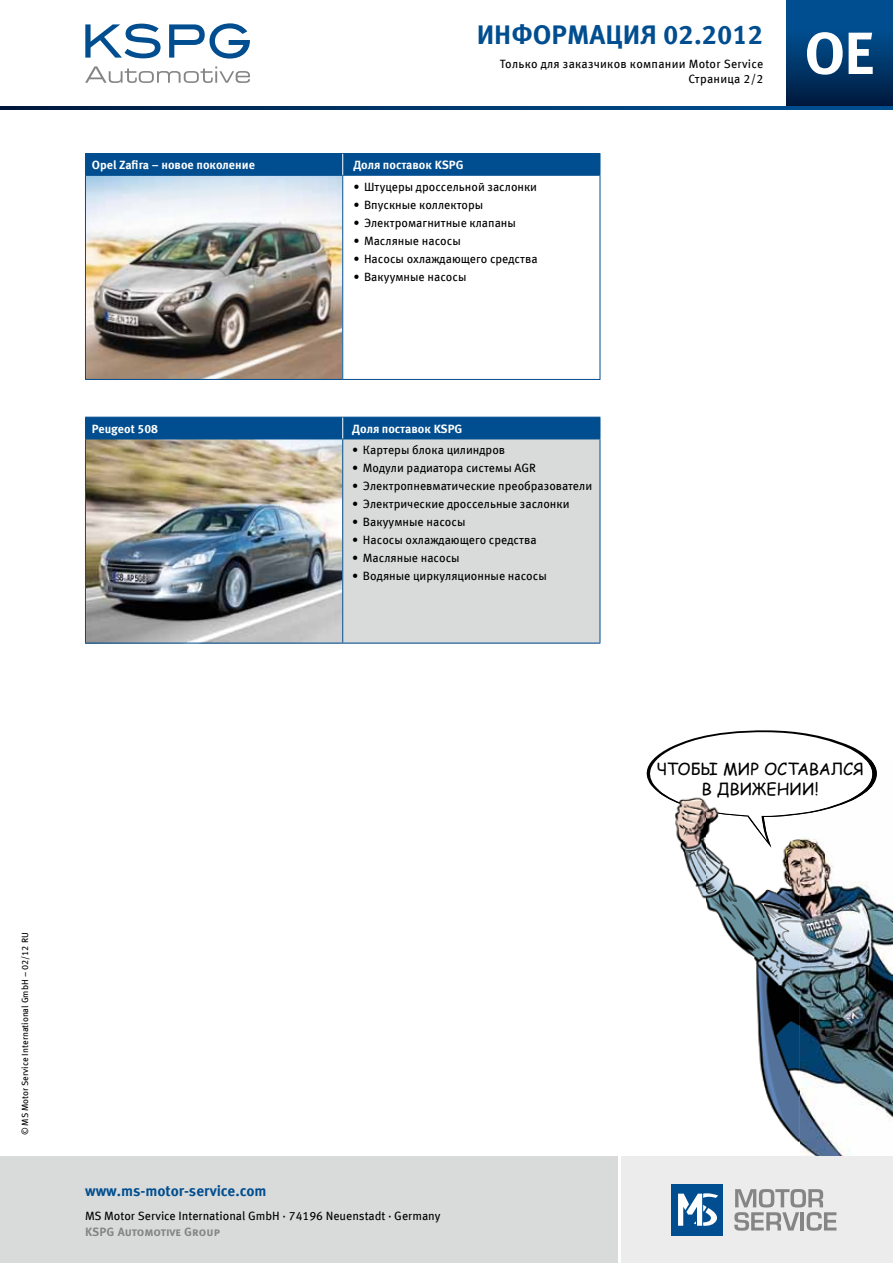
<style>
.page{position:relative;width:893px;height:1263px;background:#fff}
.page>*{position:absolute;margin:0;border:0;box-sizing:border-box;transform-origin:0 0}
.t1{font:700 27px "Meta OFC";color:#004e90}
.t2{font:16.5px/19.5px "Comic Sans MS";color:#000;text-align:center}
.t3{font:700 15px "Meta OFC";color:#004e90}
.t4{font:12px "Meta OFC";color:#000}
.t5{font:700 12px "Meta OFC";color:#fff}
.t6{font:12px/15px "Meta OFC";letter-spacing:.02em;color:#000;text-align:right}
.t7{font:12px "Meta Bold LF Caps";color:#868585}
.t8{font:9px "Meta OFC";color:#000}
</style>
<div class="page">
<svg style="left:646px;top:730px;width:225px;height:63px"></svg>
<img style="left:86px;top:176px;width:256px;height:203px">
<img style="left:86px;top:439px;width:256px;height:204px">
<img style="left:659px;top:848px;width:47px;height:309px">
<img style="left:800px;top:848px;width:93px;height:309px">
<img style="left:706px;top:848px;width:94px;height:309px">
<img style="left:678px;top:766px;width:199px;height:82px">
<img style="left:659px;top:760px;width:216px;height:80px">
<svg style="left:787px;top:0;width:106px;height:106px;background:#003a70"></svg>
<svg style="left:807px;top:32px;width:66px;height:43px"></svg>
<svg style="left:85px;top:24px;width:76px;height:34px"></svg>
<svg style="left:169px;top:23px;width:81px;height:36px"></svg>
<svg style="left:85px;top:66px;width:165px;height:17px"></svg>
<svg style="left:0;top:106px;width:787px;height:4px;background:#003466"></svg>
<hr style="left:787px;top:106px;width:106px;height:4px;background:#004e90">
<div style="left:621px;top:1157px;width:272px;height:106px;background:#ececec"></div>
<div style="left:0;top:1157px;width:617px;height:106px;background:#d9dada"></div>
<div style="left:672px;top:1184px;width:51px;height:51px;background:#004e90"></div>
<svg style="left:678px;top:1193px;width:40px;height:33px"></svg>
<svg style="left:734px;top:1189px;width:102px;height:42px"></svg>
<div style="left:343px;top:439px;width:257px;height:204px;background:#d9dada"></div>
<hr style="left:85px;top:439px;width:1px;height:204px;background:#004e90">
<hr style="left:85px;top:643px;width:258px;height:1px;background:#004e90">
<hr style="left:342px;top:439px;width:1px;height:204px;background:#004e90">
<hr style="left:600px;top:439px;width:1px;height:204px;background:#004e90">
<hr style="left:343px;top:643px;width:257px;height:1px;background:#004e90">
<div style="left:85px;top:417px;width:516px;height:22px;background:#004e90"></div>
<hr style="left:85px;top:176px;width:1px;height:203px;background:#004e90">
<hr style="left:85px;top:175px;width:258px;height:1px;background:#004e90">
<hr style="left:85px;top:379px;width:258px;height:1px;background:#004e90">
<hr style="left:342px;top:176px;width:1px;height:203px;background:#004e90">
<hr style="left:343px;top:175px;width:257px;height:1px;background:#004e90">
<hr style="left:600px;top:176px;width:1px;height:203px;background:#004e90">
<hr style="left:343px;top:379px;width:257px;height:1px;background:#004e90">
<div style="left:85px;top:153px;width:516px;height:22px;background:#004e90"></div>
<h1 class="t1" style="left:477px;top:17px;width:288px">ИНФОРМАЦИЯ 02.2012</h1>
<p class="t6" style="left:500px;top:56px;width:265px">Только для заказчиков компании Motor Service<br>Страница 2/2</p>
<p class="t5" style="left:92px;top:157px;width:165px">Opel Zafira – новое поколение</p>
<p class="t5" style="left:353px;top:157px;width:112px">Доля поставок KSPG</p>
<p class="t4" style="left:353px;top:179px;width:185px">• Штуцеры дроссельной заслонки</p>
<p class="t4" style="left:353px;top:197px;width:132px">• Впускные коллекторы</p>
<p class="t4" style="left:353px;top:215px;width:164px">• Электромагнитные клапаны</p>
<p class="t4" style="left:353px;top:233px;width:109px">• Масляные насосы</p>
<p class="t4" style="left:353px;top:251px;width:186px">• Насосы охлаждающего средства</p>
<p class="t4" style="left:353px;top:269px;width:115px">• Вакуумные насосы</p>
<p class="t5" style="left:92px;top:421px;width:68px">Peugeot 508</p>
<p class="t5" style="left:352px;top:421px;width:112px">Доля поставок KSPG</p>
<p class="t4" style="left:352px;top:443px;width:154px">• Картеры блока цилиндров</p>
<p class="t4" style="left:352px;top:461px;width:185px">• Модули радиатора системы AGR</p>
<p class="t4" style="left:352px;top:479px;width:241px">• Электропневматические преобразователи</p>
<p class="t4" style="left:352px;top:497px;width:219px">• Электрические дроссельные заслонки</p>
<p class="t4" style="left:352px;top:515px;width:115px">• Вакуумные насосы</p>
<p class="t4" style="left:352px;top:533px;width:186px">• Насосы охлаждающего средства</p>
<p class="t4" style="left:352px;top:551px;width:109px">• Масляные насосы</p>
<p class="t4" style="left:352px;top:569px;width:196px">• Водяные циркуляционные насосы</p>
<p class="t8" style="left:19px;top:1135px;width:204px;rotate:-90deg">© MS Motor Service International GmbH – 02/12 RU</p>
<p class="t3" style="left:85px;top:1181px;width:183px">www.ms-motor-service.com</p>
<p class="t4" style="left:85px;top:1208px;width:357px">MS Motor Service International GmbH · 74196 Neuenstadt · Germany</p>
<p class="t7" style="left:85px;top:1225px;width:137px">KSPG Automotive Group</p>
<h2 class="t2" style="left:657px;top:759px;width:208px">ЧТОБЫ МИР ОСТАВАЛСЯ<br>В ДВИЖЕНИИ!</h2>
</div>
